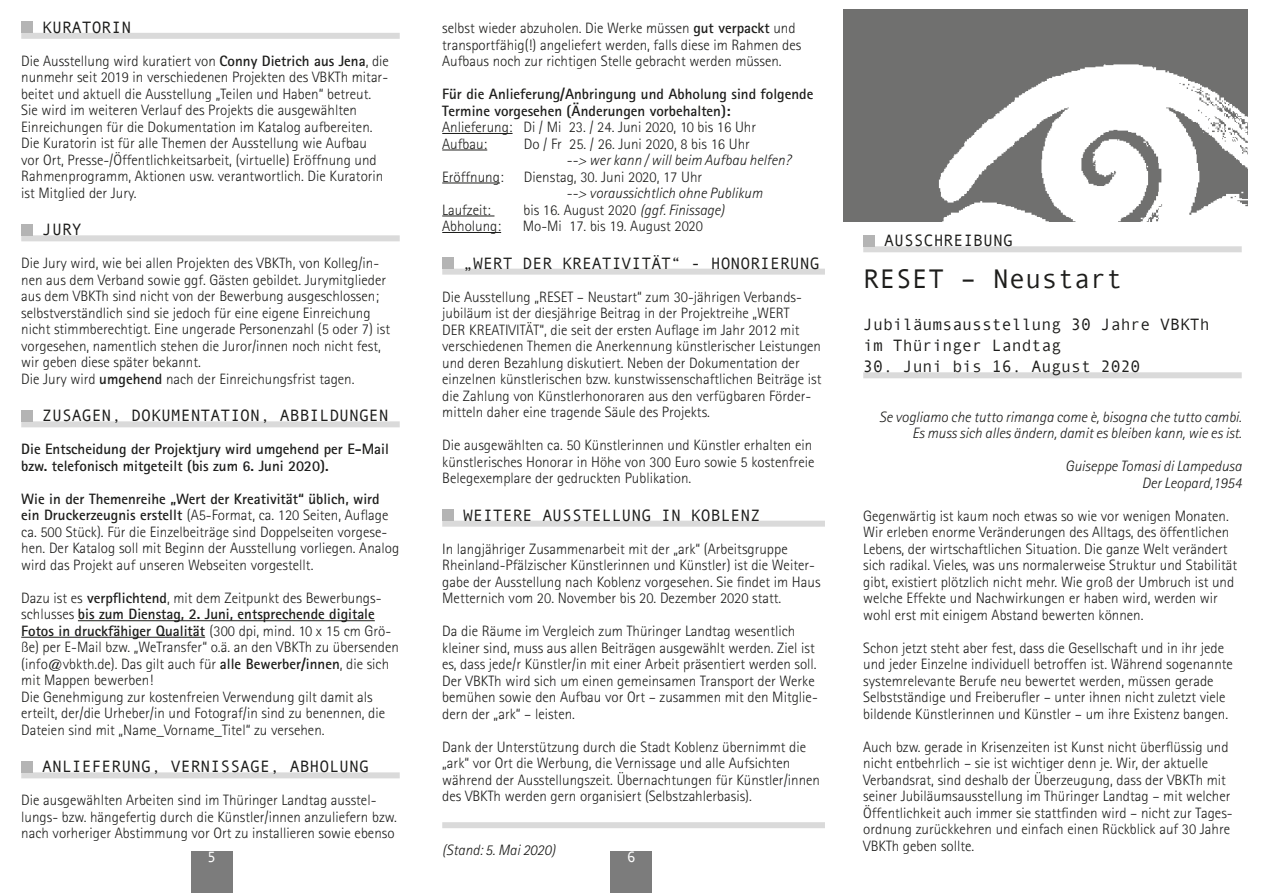
<style>
.page{position:relative;width:1263px;height:893px;background:#fff}
.page>*{position:absolute;margin:0;border:0;box-sizing:border-box;transform-origin:0 0}
.t1{font:27px "Andale Mono";color:#1d1d1b}
.t2{font:16.5px/21px "Andale Mono";color:#1d1d1b}
.t3{font:300 15px/16.5px "AT Rotis Sans Serif";color:#1d1d1b}
.t4{font:italic 300 15px/16.5px "AT Rotis Sans Serif";color:#1d1d1b;text-align:right}
.t5{font:700 15px/16.5px "AT Rotis Sans Serif";color:#1d1d1b}
.t6{font:15px "Andale Mono";color:#fff}
.s1{font-weight:700}
.s2{font-style:italic}
</style>
<div class="page">
<img style="left:844px;top:9px;width:404px;height:213px">
<div style="left:191px;top:851px;width:41px;height:41px;background:#7c7c7c"></div>
<div style="left:611px;top:851px;width:41px;height:41px;background:#7c7c7c"></div>
<hr style="left:442px;top:133px;width:70px;height:1px;background:#1d1d1b">
<hr style="left:442px;top:150px;width:45px;height:1px;background:#1d1d1b">
<hr style="left:442px;top:183px;width:58px;height:1px;background:#1d1d1b">
<hr style="left:442px;top:216px;width:52px;height:1px;background:#1d1d1b">
<hr style="left:442px;top:232px;width:59px;height:1px;background:#1d1d1b">
<div style="left:442px;top:269px;width:383px;height:6px;background:#dadada"></div>
<div style="left:442px;top:521px;width:383px;height:6px;background:#dadada"></div>
<div style="left:442px;top:822px;width:383px;height:6px;background:#dadada"></div>
<div style="left:442px;top:258px;width:11px;height:11px;background:#b4b4b4"></div>
<div style="left:442px;top:510px;width:11px;height:11px;background:#b4b4b4"></div>
<div style="left:21px;top:33px;width:379px;height:6px;background:#dadada"></div>
<div style="left:21px;top:235px;width:379px;height:6px;background:#dadada"></div>
<div style="left:21px;top:421px;width:379px;height:6px;background:#dadada"></div>
<hr style="left:78px;top:620px;width:297px;height:1px;background:#1d1d1b">
<hr style="left:21px;top:637px;width:184px;height:1px;background:#1d1d1b">
<div style="left:21px;top:772px;width:379px;height:6px;background:#dadada"></div>
<div style="left:21px;top:22px;width:11px;height:11px;background:#b4b4b4"></div>
<div style="left:21px;top:224px;width:11px;height:11px;background:#b4b4b4"></div>
<div style="left:21px;top:410px;width:11px;height:11px;background:#b4b4b4"></div>
<div style="left:21px;top:761px;width:11px;height:11px;background:#b4b4b4"></div>
<div style="left:863px;top:246px;width:379px;height:6px;background:#dadada"></div>
<div style="left:863px;top:372px;width:379px;height:6px;background:#dadada"></div>
<div style="left:863px;top:235px;width:11px;height:11px;background:#b4b4b4"></div>
<p class="t2" style="left:42px;top:16px;width:91px">KURATORIN</p>
<p class="t3" style="left:21px;top:53px;width:369px">Die Ausstellung wird kuratiert von <span class="s1">Conny Dietrich aus Jena</span>, die nunmehr seit 2019 in verschiedenen Projekten des VBKTh mitar&shy;beitet und aktuell die Ausstellung „Teilen und Haben“ betreut.<br>Sie wird im weiteren Verlauf des Projekts die ausgewählten Einreichungen für die Dokumentation im Katalog aufbereiten.<br>Die Kuratorin ist für alle Themen der Ausstellung wie Aufbau vor Ort, Presse-/Öffentlichkeitsarbeit, (virtuelle) Eröffnung und Rahmenprogramm, Aktionen usw. verantwortlich. Die Kuratorin ist Mitglied der Jury.</p>
<p class="t2" style="left:42px;top:218px;width:41px">JURY</p>
<p class="t3" style="left:21px;top:255px;width:370px">Die Jury wird, wie bei allen Projekten des VBKTh, von Kolleg/in&shy;nen aus dem Verband sowie ggf. Gästen gebildet. Jurymitglieder aus dem VBKTh sind nicht von der Bewerbung ausgeschlossen; selbstverständlich sind sie jedoch für eine eigene Einreichung nicht stimmberechtigt. Eine ungerade Personenzahl (5 oder 7) ist vorgesehen, namentlich stehen die Juror/innen noch nicht fest, wir geben diese später bekannt.<br>Die Jury wird <span class="s1">umgehend</span> nach der Einreichungsfrist tagen.</p>
<p class="t2" style="left:42px;top:404px;width:348px">ZUSAGEN, DOKUMENTATION, ABBILDUNGEN</p>
<p class="t5" style="left:21px;top:441px;width:369px">Die Entscheidung der Projektjury wird umgehend per E-Mail bzw. telefonisch mitgeteilt (bis zum 6. Juni 2020).</p>
<p class="t3" style="left:21px;top:491px;width:379px"><span class="s1">Wie in der Themenreihe „Wert der Kreativität“ üblich, wird ein Druckerzeugnis erstellt</span> (A5-Format, ca. 120 Seiten, Auflage ca. 500 Stück). Für die Einzelbeiträge sind Doppelseiten vorgese&shy;hen. Der Katalog soll mit Beginn der Ausstellung vorliegen. Analog wird das Projekt auf unseren Webseiten vorgestellt.</p>
<p class="t3" style="left:21px;top:590px;width:379px">Dazu ist es <span class="s1">verpflichtend</span>, mit dem Zeitpunkt des Bewerbungs&shy;schlusses <span class="s1">bis zum Dienstag, 2. Juni, entsprechende digitale Fotos in druckfähiger Qualität</span> (300 dpi, mind. 10 x 15 cm Grö&shy;ße) per E-Mail bzw. „WeTransfer“ o.ä. an den VBKTh zu übersenden (info@vbkth.de). Das gilt auch für <span class="s1">alle Bewerber/innen</span>, die sich mit Mappen bewerben!<br>Die Genehmigung zur kostenfreien Verwendung gilt damit als erteilt, der/die Urheber/in und Fotograf/in sind zu benennen, die Dateien sind mit „Name_Vorname_Titel“ zu versehen.</p>
<p class="t2" style="left:42px;top:755px;width:328px">ANLIEFERUNG, VERNISSAGE, ABHOLUNG</p>
<p class="t3" style="left:21px;top:792px;width:377px">Die ausgewählten Arbeiten sind im Thüringer Landtag ausstel&shy;lungs- bzw. hängefertig durch die Künstler/innen anzuliefern bzw. nach vorheriger Abstimmung vor Ort zu installieren sowie ebenso</p>
<p class="t3" style="left:442px;top:20px;width:361px">selbst wieder abzuholen. Die Werke müssen <span class="s1">gut verpackt</span> und transportfähig(!) angeliefert werden, falls diese im Rahmen des<br>Aufbaus noch zur richtigen Stelle gebracht werden müssen.</p>
<p class="t5" style="left:442px;top:86px;width:373px">Für die Anlieferung/Anbringung und Abholung sind folgende<br>Termine vorgesehen (Änderungen vorbehalten):</p>
<p class="t3" style="left:442px;top:119px;width:315px">Anlieferung: Di / Mi 23. / 24. Juni 2020, 10 bis 16 Uhr<br>Aufbau:</p>
<p class="t3" style="left:524px;top:135px;width:228px">Do / Fr 25. / 26. Juni 2020, 8 bis 16 Uhr</p>
<p class="t4" style="left:566px;top:152px;width:226px">--&gt; wer kann / will beim Aufbau helfen?</p>
<p class="t3" style="left:442px;top:168px;width:63px">Eröffnung:</p>
<p class="t3" style="left:524px;top:168px;width:180px">Dienstag, 30. Juni 2020, 17 Uhr</p>
<p class="t4" style="left:566px;top:185px;width:198px">--&gt; voraussichtlich ohne Publikum</p>
<p class="t3" style="left:442px;top:201px;width:50px">Laufzeit:</p>
<p class="t3" style="left:523px;top:201px;width:202px">bis 16. August 2020 <span class="s2">(ggf. Finissage)</span></p>
<p class="t3" style="left:442px;top:218px;width:60px">Abholung:</p>
<p class="t3" style="left:523px;top:218px;width:182px">Mo-Mi 17. bis 19. August 2020</p>
<p class="t2" style="left:463px;top:252px;width:358px">„WERT DER KREATIVITÄT“ - HONORIERUNG</p>
<p class="t3" style="left:442px;top:288px;width:381px">Die Ausstellung „RESET – Neustart“ zum 30-jährigen Verbands&shy;jubiläum ist der diesjährige Beitrag in der Projektreihe „WERT<br>DER KREATIVITÄT“, die seit der ersten Auflage im Jahr 2012 mit verschiedenen Themen die Anerkennung künstlerischer Leistungen und deren Bezahlung diskutiert. Neben der Dokumentation der einzelnen künstlerischen bzw. kunstwissenschaftlichen Beiträge ist die Zahlung von Künstlerhonoraren aus den verfügbaren Förder&shy;mitteln daher eine tragende Säule des Projekts.</p>
<p class="t3" style="left:442px;top:437px;width:374px">Die ausgewählten ca. 50 Künstlerinnen und Künstler erhalten ein künstlerisches Honorar in Höhe von 300 Euro sowie 5 kostenfreie<br>Belegexemplare der gedruckten Publikation.</p>
<p class="t2" style="left:463px;top:504px;width:299px">WEITERE AUSSTELLUNG IN KOBLENZ</p>
<p class="t3" style="left:442px;top:540px;width:380px">In langjähriger Zusammenarbeit mit der „ark“ (Arbeitsgruppe Rheinland-Pfälzischer Künstlerinnen und Künstler) ist die Weiter&shy;gabe der Ausstellung nach Koblenz vorgesehen. Sie findet im Haus Metternich vom 20. November bis 20. Dezember 2020 statt.</p>
<p class="t3" style="left:442px;top:623px;width:377px">Da die Räume im Vergleich zum Thüringer Landtag wesentlich kleiner sind, muss aus allen Beiträgen ausgewählt werden. Ziel ist es, dass jede/r Künstler/in mit einer Arbeit präsentiert werden soll.<br>Der VBKTh wird sich um einen gemeinsamen Transport der Werke bemühen sowie den Aufbau vor Ort – zusammen mit den Mitglie&shy;dern der „ark“ – leisten.</p>
<p class="t3" style="left:442px;top:738px;width:379px">Dank der Unterstützung durch die Stadt Koblenz übernimmt die „ark“ vor Ort die Werbung, die Vernissage und alle Aufsichten während der Ausstellungszeit. Übernachtungen für Künstler/innen des VBKTh werden gern organisiert (Selbstzahlerbasis).</p>
<p class="t4" style="left:442px;top:842px;width:114px">(Stand: 5. Mai 2020)</p>
<p class="t6" style="left:207px;top:847px;width:10px">5</p>
<p class="t6" style="left:627px;top:847px;width:10px">6</p>
<p class="t2" style="left:884px;top:229px;width:130px">AUSSCHREIBUNG</p>
<h1 class="t1" style="left:863px;top:261px;width:261px">RESET – Neustart</h1>
<p class="t2" style="left:863px;top:313px;width:348px">Jubiläumsausstellung 30 Jahre VBKTh im Thüringer Landtag</p>
<p class="t2" style="left:863px;top:355px;width:279px">30. Juni bis 16. August 2020</p>
<p class="t4" style="left:879px;top:409px;width:364px">Se vogliamo che tutto rimanga come è, bisogna che tutto cambi.<br>Es muss sich alles ändern, damit es bleiben kann, wie es ist.</p>
<p class="t4" style="left:1065px;top:458px;width:178px">Guiseppe Tomasi di Lampedusa<br>Der Leopard,1954</p>
<p class="t3" style="left:863px;top:507px;width:375px">Gegenwärtig ist kaum noch etwas so wie vor wenigen Monaten.<br>Wir erleben enorme Veränderungen des Alltags, des öffentlichen Lebens, der wirtschaftlichen Situation. Die ganze Welt verändert sich radikal. Vieles, was uns normalerweise Struktur und Stabilität gibt, existiert plötzlich nicht mehr. Wie groß der Umbruch ist und welche Effekte und Nachwirkungen er haben wird, werden wir wohl erst mit einigem Abstand bewerten können.</p>
<p class="t3" style="left:863px;top:639px;width:371px">Schon jetzt steht aber fest, dass die Gesellschaft und in ihr jede und jeder Einzelne individuell betroffen ist. Während sogenannte systemrelevante Berufe neu bewertet werden, müssen gerade Selbstständige und Freiberufler – unter ihnen nicht zuletzt viele bildende Künstlerinnen und Künstler – um ihre Existenz bangen.</p>
<p class="t3" style="left:863px;top:738px;width:371px">Auch bzw. gerade in Krisenzeiten ist Kunst nicht überflüssig und nicht entbehrlich – sie ist wichtiger denn je. Wir, der aktuelle Verbandsrat, sind deshalb der Überzeugung, dass der VBKTh mit seiner Jubiläumsausstellung im Thüringer Landtag – mit welcher Öffentlichkeit auch immer sie stattfinden wird – nicht zur Tages&shy;ordnung zurückkehren und einfach einen Rückblick auf 30 Jahre VBKTh geben sollte.</p>
</div>
